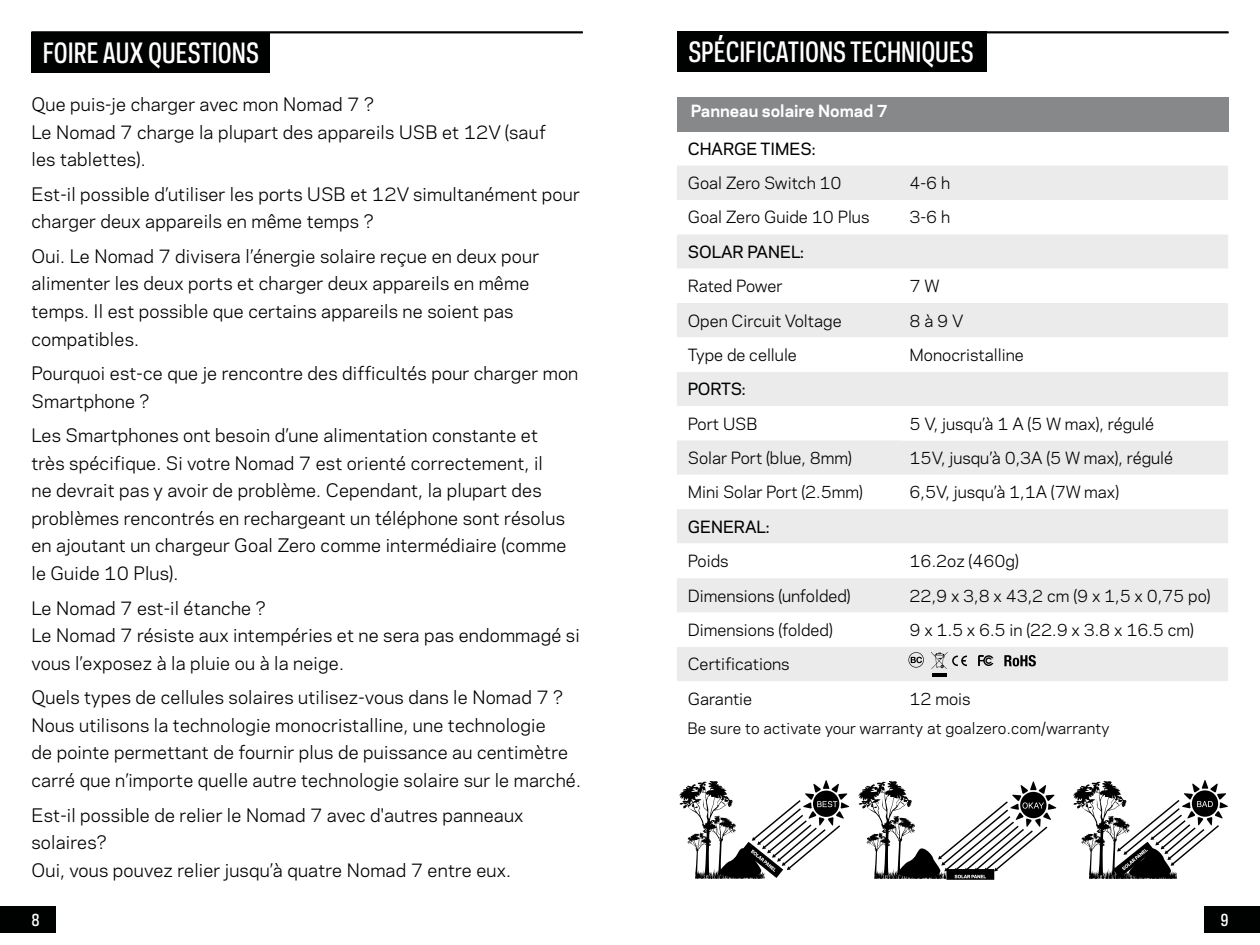
<style>
.page{position:relative;width:1260px;height:945px;background:#fff}
.page>*{position:absolute;margin:0;border:0;box-sizing:border-box;transform-origin:0 0}
.t1{font:500 26.25px "Galaxie Polaris Condensed";color:#fff}
.t2{font:17.5px/27.7px "Galaxie Polaris";letter-spacing:.01em;color:#000101}
.t3{font:15.75px/34.3px "Galaxie Polaris";color:#000101}
.t4{font:500 15.75px "Galaxie Polaris";color:#000101}
.t5{font:700 15.75px "Galaxie Polaris";color:#fff}
.t6{font:500 15.75px "Galaxie Polaris Condensed";color:#fff}
.t7{font:14.7px "Galaxie Polaris";letter-spacing:.01em;color:#000101}
</style>
<div class="page">
<div style="left:0;top:906px;width:55px;height:27px;background:#000101"></div>
<div style="left:1205px;top:906px;width:55px;height:27px;background:#000101"></div>
<div style="left:32px;top:33px;width:238px;height:40px;background:#000101"></div>
<hr style="left:32px;top:32px;width:551px;height:1px;background:#000101">
<div style="left:677px;top:32px;width:310px;height:40px;background:#000101"></div>
<hr style="left:677px;top:32px;width:551px;height:1px;background:#000101">
<div style="left:677px;top:166px;width:551px;height:34px;background:#ebebec"></div>
<svg style="left:677px;top:235px;width:551px;height:446px;fill:#ebebec"></svg>
<div style="left:677px;top:97px;width:551px;height:35px;background:#86888a"></div>
<div style="left:946px;top:869px;width:48px;height:11px;background:#333"></div>
<svg style="left:679px;top:780px;width:170px;height:99px"></svg>
<svg style="left:858px;top:781px;width:199px;height:98px"></svg>
<svg style="left:1073px;top:780px;width:155px;height:99px"></svg>
<svg style="left:908px;top:652px;width:16px;height:16px"></svg>
<svg style="left:978px;top:655px;width:16px;height:11px"></svg>
<svg style="left:1004px;top:655px;width:32px;height:11px"></svg>
<svg style="left:931px;top:652px;width:36px;height:17px"></svg>
<hr style="left:932px;top:673px;width:15px;height:4px;background:#000">
<h1 class="t1" style="left:43px;top:35px;width:218px">FOIRE AUX QUESTIONS</h1>
<p class="t2" style="left:32px;top:90px;width:516px">Que puis-je charger avec mon Nomad 7 ?<br>Le Nomad 7 charge la plupart des appareils USB et 12V (sauf les tablettes).</p>
<p class="t2" style="left:32px;top:179px;width:550px">Est-il possible d’utiliser les ports USB et 12V simultanément pour charger deux appareils en même temps ?</p>
<p class="t2" style="left:32px;top:241px;width:509px">Oui. Le Nomad 7 divisera l’énergie solaire reçue en deux pour alimenter les deux ports et charger deux appareils en même temps. Il est possible que certains appareils ne soient pas compatibles.</p>
<p class="t2" style="left:32px;top:359px;width:548px">Pourquoi est-ce que je rencontre des difficultés pour charger mon<br>Smartphone ?</p>
<p class="t2" style="left:32px;top:421px;width:536px">Les Smartphones ont besoin d’une alimentation constante et très spécifique. Si votre Nomad 7 est orienté correctement, il ne devrait pas y avoir de problème. Cependant, la plupart des problèmes rencontrés en rechargeant un téléphone sont résolus en ajoutant un chargeur Goal Zero comme intermédiaire (comme le Guide 10 Plus).</p>
<p class="t2" style="left:32px;top:593px;width:550px">Le Nomad 7 est-il étanche ?<br>Le Nomad 7 résiste aux intempéries et ne sera pas endommagé si vous l’exposez à la pluie ou à la neige.</p>
<p class="t2" style="left:32px;top:683px;width:551px">Quels types de cellules solaires utilisez-vous dans le Nomad 7 ?<br>Nous utilisons la technologie monocristalline, une technologie<br>de pointe permettant de fournir plus de puissance au centimètre carré que n’importe quelle autre technologie solaire sur le marché.</p>
<p class="t2" style="left:32px;top:800px;width:493px">Est-il possible de relier le Nomad 7 avec d'autres panneaux solaires?<br>Oui, vous pouvez relier jusqu’à quatre Nomad 7 entre eux.</p>
<h1 class="t1" style="left:688px;top:34px;width:287px">SPÉCIFICATIONS TECHNIQUES</h1>
<p class="t5" style="left:691px;top:99px;width:199px">Panneau solaire Nomad 7</p>
<p class="t4" style="left:688px;top:137px;width:129px">CHARGE TIMES:</p>
<p class="t3" style="left:688px;top:165px;width:155px">Goal Zero Switch 10</p>
<p class="t3" style="left:910px;top:165px;width:42px">4-6 h</p>
<p class="t3" style="left:688px;top:199px;width:183px">Goal Zero Guide 10 Plus</p>
<p class="t3" style="left:910px;top:199px;width:42px">3-6 h</p>
<p class="t4" style="left:688px;top:240px;width:118px">SOLAR PANEL:</p>
<p class="t3" style="left:688px;top:268px;width:96px">Rated Power</p>
<p class="t3" style="left:910px;top:268px;width:32px">7 W</p>
<p class="t3" style="left:688px;top:302px;width:155px">Open Circuit Voltage</p>
<p class="t3" style="left:910px;top:302px;width:55px">8 à 9 V</p>
<p class="t3" style="left:688px;top:337px;width:111px">Type de cellule</p>
<p class="t3" style="left:910px;top:337px;width:116px">Monocristalline</p>
<p class="t4" style="left:688px;top:377px;width:59px">PORTS:</p>
<p class="t3" style="left:688px;top:405px;width:71px">Port USB</p>
<p class="t3" style="left:910px;top:405px;width:246px">5 V, jusqu’à 1 A (5 W max), régulé</p>
<p class="t3" style="left:688px;top:440px;width:166px">Solar Port (blue, 8mm)</p>
<p class="t3" style="left:910px;top:440px;width:265px">15V, jusqu’à 0,3A (5 W max), régulé</p>
<p class="t3" style="left:688px;top:474px;width:177px">Mini Solar Port (2.5mm)</p>
<p class="t3" style="left:910px;top:474px;width:211px">6,5V, jusqu’à 1,1A (7W max)</p>
<p class="t4" style="left:688px;top:515px;width:83px">GENERAL:</p>
<p class="t3" style="left:688px;top:543px;width:42px">Poids</p>
<p class="t3" style="left:910px;top:543px;width:111px">16.2oz (460g)</p>
<p class="t3" style="left:688px;top:578px;width:164px">Dimensions (unfolded)</p>
<p class="t3" style="left:910px;top:578px;width:303px">22,9 x 3,8 x 43,2 cm (9 x 1,5 x 0,75 po)</p>
<p class="t3" style="left:688px;top:612px;width:147px">Dimensions (folded)</p>
<p class="t3" style="left:910px;top:612px;width:286px">9 x 1.5 x 6.5 in (22.9 x 3.8 x 16.5 cm)</p>
<p class="t3" style="left:688px;top:646px;width:103px">Certifications<br>Garantie</p>
<p class="t3" style="left:910px;top:681px;width:63px">12 mois</p>
<p class="t7" style="left:687px;top:718px;width:424px">Be sure to activate your warranty at goalzero.com/warranty</p>
<p class="t6" style="left:32px;top:909px;width:10px">8</p>
<p class="t6" style="left:1221px;top:909px;width:10px">9</p>
</div>
